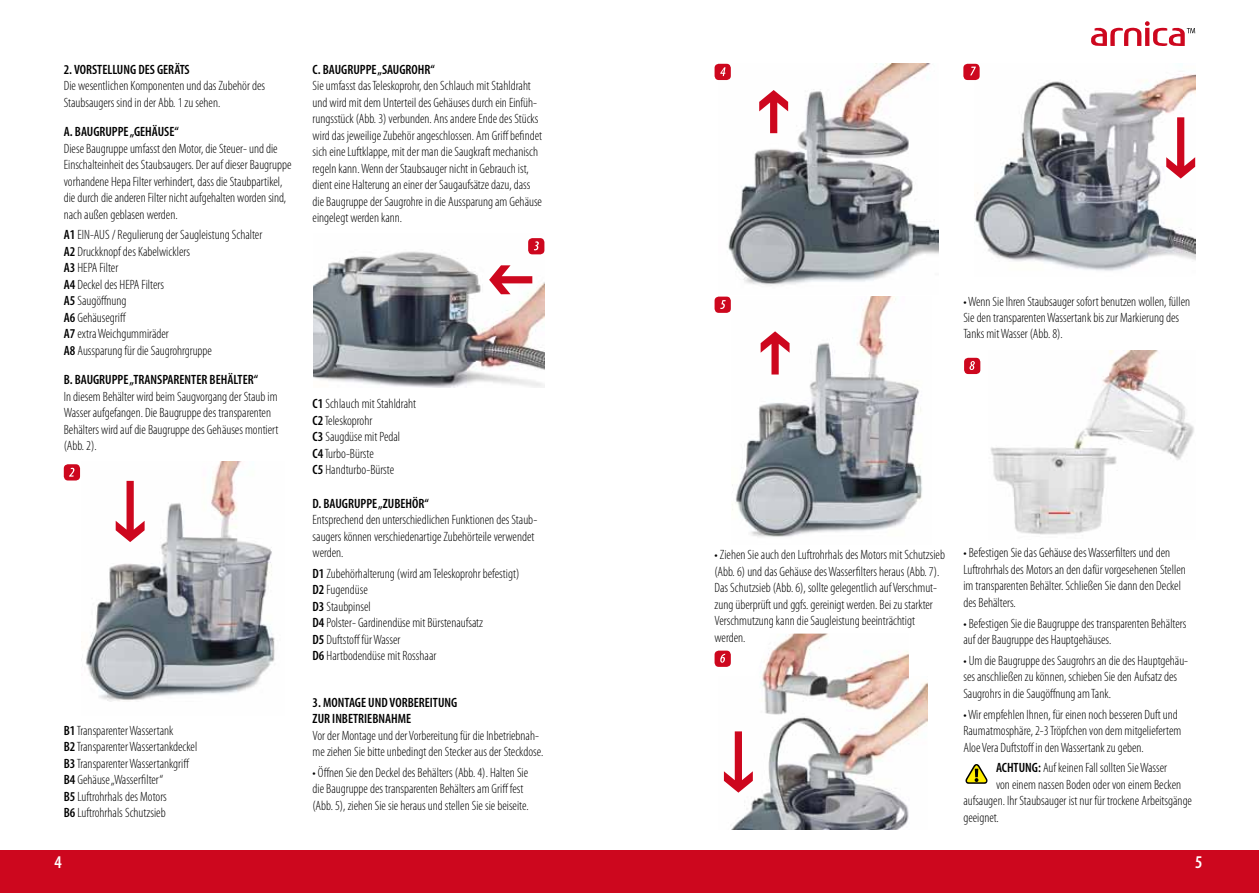
<style>
.page{position:relative;width:1259px;height:893px;background:#fff}
.page>*{position:absolute;margin:0;border:0;box-sizing:border-box;transform-origin:0 0}
.t1{font:600 condensed 18px "Myriad Pro";color:#fff}
.t2{font:300 condensed 13.5px/16.5px "Myriad Pro";color:#000}
.t3{font:600 condensed 13.5px/16.5px "Myriad Pro";color:#000}
.s1{font-weight:600}
</style>
<div class="page">
<img style="left:723px;top:682px;width:204px;height:147px">
<img style="left:744px;top:634px;width:165px;height:82px">
<div style="left:0;top:850px;width:1259px;height:43px;background:#cd071e"></div>
<svg style="left:1091px;top:21px;width:104px;height:25px"></svg>
<svg style="left:965px;top:764px;width:22px;height:20px"></svg>
<img style="left:85px;top:461px;width:190px;height:241px">
<img style="left:732px;top:296px;width:190px;height:241px">
<div style="left:714px;top:297px;width:17px;height:16px;background:#cd071e;border-radius:4px"></div>
<svg style="left:720px;top:300px;width:5px;height:9px"></svg>
<div style="left:714px;top:651px;width:17px;height:16px;background:#cd071e;border-radius:4px"></div>
<svg style="left:720px;top:654px;width:5px;height:9px"></svg>
<div style="left:964px;top:358px;width:16px;height:16px;background:#cd071e;border-radius:4px"></div>
<svg style="left:969px;top:361px;width:6px;height:9px"></svg>
<img style="left:719px;top:64px;width:219px;height:222px">
<img style="left:313px;top:238px;width:231px;height:149px">
<div style="left:64px;top:464px;width:16px;height:16px;background:#cd071e;border-radius:4px"></div>
<svg style="left:69px;top:468px;width:5px;height:9px"></svg>
<div style="left:528px;top:238px;width:16px;height:16px;background:#cd071e;border-radius:4px"></div>
<svg style="left:534px;top:241px;width:5px;height:9px"></svg>
<div style="left:714px;top:64px;width:17px;height:16px;background:#cd071e;border-radius:4px"></div>
<svg style="left:720px;top:67px;width:5px;height:9px"></svg>
<svg style="left:759px;top:90px;width:29px;height:43px"></svg>
<svg style="left:760px;top:331px;width:29px;height:43px"></svg>
<svg style="left:489px;top:265px;width:43px;height:29px"></svg>
<svg style="left:116px;top:481px;width:29px;height:61px"></svg>
<svg style="left:724px;top:731px;width:29px;height:62px"></svg>
<img style="left:975px;top:64px;width:220px;height:207px">
<div style="left:963px;top:64px;width:16px;height:16px;background:#cd071e;border-radius:4px"></div>
<svg style="left:970px;top:67px;width:6px;height:8px"></svg>
<img style="left:990px;top:350px;width:204px;height:185px">
<svg style="left:1166px;top:117px;width:29px;height:62px"></svg>
<p class="t3" style="left:64px;top:61px;width:127px">2. VORSTELLUNG DES GERÄTS</p>
<p class="t2" style="left:64px;top:78px;width:203px">Die wesentlichen Komponenten und das Zubehör des<br>Staubsaugers sind in der Abb. 1 zu sehen.</p>
<p class="t3" style="left:64px;top:124px;width:116px">A. BAUGRUPPE „GEHÄUSE“</p>
<p class="t2" style="left:64px;top:140px;width:229px">Diese Baugruppe umfasst den Motor, die Steuer- und die Einschalteinheit des Staubsaugers. Der auf dieser Baugruppe vorhandene Hepa Filter verhindert, dass die Staubpartikel, die durch die anderen Filter nicht aufgehalten worden sind, nach außen geblasen werden.</p>
<p class="t2" style="left:64px;top:227px;width:200px"><span class="s1">A1</span> EIN-AUS / Regulierung der Saugleistung Schalter<br><span class="s1">A2</span> Druckknopf des Kabelwicklers<br><span class="s1">A3</span> HEPA Filter<br><span class="s1">A4</span> Deckel des HEPA Filters<br><span class="s1">A5</span> Saugöffnung<br><span class="s1">A6</span> Gehäusegriff<br><span class="s1">A7</span> extra Weichgummiräder<br><span class="s1">A8</span> Aussparung für die Saugrohrgruppe</p>
<p class="t3" style="left:64px;top:372px;width:196px">B. BAUGRUPPE „TRANSPARENTER BEHÄLTER“</p>
<p class="t2" style="left:64px;top:388px;width:216px">In diesem Behälter wird beim Saugvorgang der Staub im Wasser aufgefangen. Die Baugruppe des transparenten Behälters wird auf die Baugruppe des Gehäuses montiert (Abb. 2).</p>
<p class="t2" style="left:64px;top:722px;width:135px"><span class="s1">B1</span> Transparenter Wassertank<br><span class="s1">B2</span> Transparenter Wassertankdeckel<br><span class="s1">B3</span> Transparenter Wassertankgriff<br><span class="s1">B4</span> Gehäuse „Wasserfilter“<br><span class="s1">B5</span> Luftrohrhals des Motors<br><span class="s1">B6</span> Luftrohrhals Schutzsieb</p>
<p class="t3" style="left:313px;top:61px;width:124px">C. BAUGRUPPE „SAUGROHR“</p>
<p class="t2" style="left:313px;top:78px;width:231px">Sie umfasst das Teleskoprohr, den Schlauch mit Stahldraht und wird mit dem Unterteil des Gehäuses durch ein Einfüh&shy;rungsstück (Abb. 3) verbunden. Ans andere Ende des Stücks wird das jeweilige Zubehör angeschlossen. Am Griff befindet sich eine Luftklappe, mit der man die Saugkraft mechanisch regeln kann. Wenn der Staubsauger nicht in Gebrauch ist, dient eine Halterung an einer der Saugaufsätze dazu, dass die Baugruppe der Saugrohre in die Aussparung am Gehäuse eingelegt werden kann.</p>
<p class="t2" style="left:313px;top:396px;width:105px"><span class="s1">C1</span> Schlauch mit Stahldraht<br><span class="s1">C2</span> Teleskoprohr<br><span class="s1">C3</span> Saugdüse mit Pedal<br><span class="s1">C4</span> Turbo-Bürste<br><span class="s1">C5</span> Handturbo-Bürste</p>
<p class="t3" style="left:313px;top:495px;width:118px">D. BAUGRUPPE „ZUBEHÖR“</p>
<p class="t2" style="left:313px;top:512px;width:226px">Entsprechend den unterschiedlichen Funktionen des Staub&shy;saugers können verschiedenartige Zubehörteile verwendet werden.</p>
<p class="t2" style="left:313px;top:565px;width:208px"><span class="s1">D1</span> Zubehörhalterung (wird am Teleskoprohr befestigt)<br><span class="s1">D2</span> Fugendüse<br><span class="s1">D3</span> Staubpinsel<br><span class="s1">D4</span> Polster- Gardinendüse mit Bürstenaufsatz<br><span class="s1">D5</span> Duftstoff für Wasser<br><span class="s1">D6</span> Hartbodendüse mit Rosshaar</p>
<p class="t3" style="left:313px;top:694px;width:146px">3. MONTAGE UND VORBEREITUNG<br>ZUR INBETRIEBNAHME</p>
<p class="t2" style="left:313px;top:727px;width:232px">Vor der Montage und der Vorbereitung für die Inbetriebnah&shy;me ziehen Sie bitte unbedingt den Stecker aus der Steckdose.</p>
<p class="t2" style="left:313px;top:764px;width:217px">• Öffnen Sie den Deckel des Behälters (Abb. 4). Halten Sie die Baugruppe des transparenten Behälters am Griff fest (Abb. 5), ziehen Sie sie heraus und stellen Sie sie beiseite.</p>
<p class="t2" style="left:963px;top:293px;width:228px">• Wenn Sie Ihren Staubsauger sofort benutzen wollen, füllen<br>Sie den transparenten Wassertank bis zur Markierung des<br>Tanks mit Wasser (Abb. 8).</p>
<p class="t2" style="left:714px;top:547px;width:232px">• Ziehen Sie auch den Luftrohrhals des Motors mit Schutzsieb (Abb. 6) und das Gehäuse des Wasserfilters heraus (Abb. 7).<br>Das Schutzsieb (Abb. 6), sollte gelegentlich auf Verschmut&shy;zung überprüft und ggfs. gereinigt werden. Bei zu starkter Verschmutzung kann die Saugleistung beeinträchtigt werden.</p>
<p class="t2" style="left:963px;top:545px;width:224px">• Befestigen Sie das Gehäuse des Wasserfilters und den Luftrohrhals des Motors an den dafür vorgesehenen Stellen im transparenten Behälter. Schließen Sie dann den Deckel des Behälters.</p>
<p class="t2" style="left:963px;top:615px;width:225px">• Befestigen Sie die Baugruppe des transparenten Behälters auf der Baugruppe des Hauptgehäuses.</p>
<p class="t2" style="left:963px;top:652px;width:226px">• Um die Baugruppe des Saugrohrs an die des Hauptgehäu&shy;ses anschließen zu können, schieben Sie den Aufsatz des<br>Saugrohrs in die Saugöffnung am Tank.</p>
<p class="t2" style="left:963px;top:706px;width:219px">• Wir empfehlen Ihnen, für einen noch besseren Duft und<br>Raumatmosphäre, 2-3 Tröpfchen von dem mitgeliefertem<br>Aloe Vera Duftstoff in den Wassertank zu geben.</p>
<p class="t2" style="left:996px;top:760px;width:173px"><span class="s1">ACHTUNG:</span> Auf keinen Fall sollten Sie Wasser</p>
<p class="t2" style="left:996px;top:776px;width:187px">von einem nassen Boden oder von einem Becken</p>
<p class="t2" style="left:963px;top:793px;width:230px">aufsaugen. Ihr Staubsauger ist nur für trockene Arbeitsgänge</p>
<p class="t2" style="left:963px;top:809px;width:37px">geeignet.</p>
<h1 class="t1" style="left:54px;top:852px;width:9px">4</h1>
<h1 class="t1" style="left:1195px;top:852px;width:9px">5</h1>
</div>
